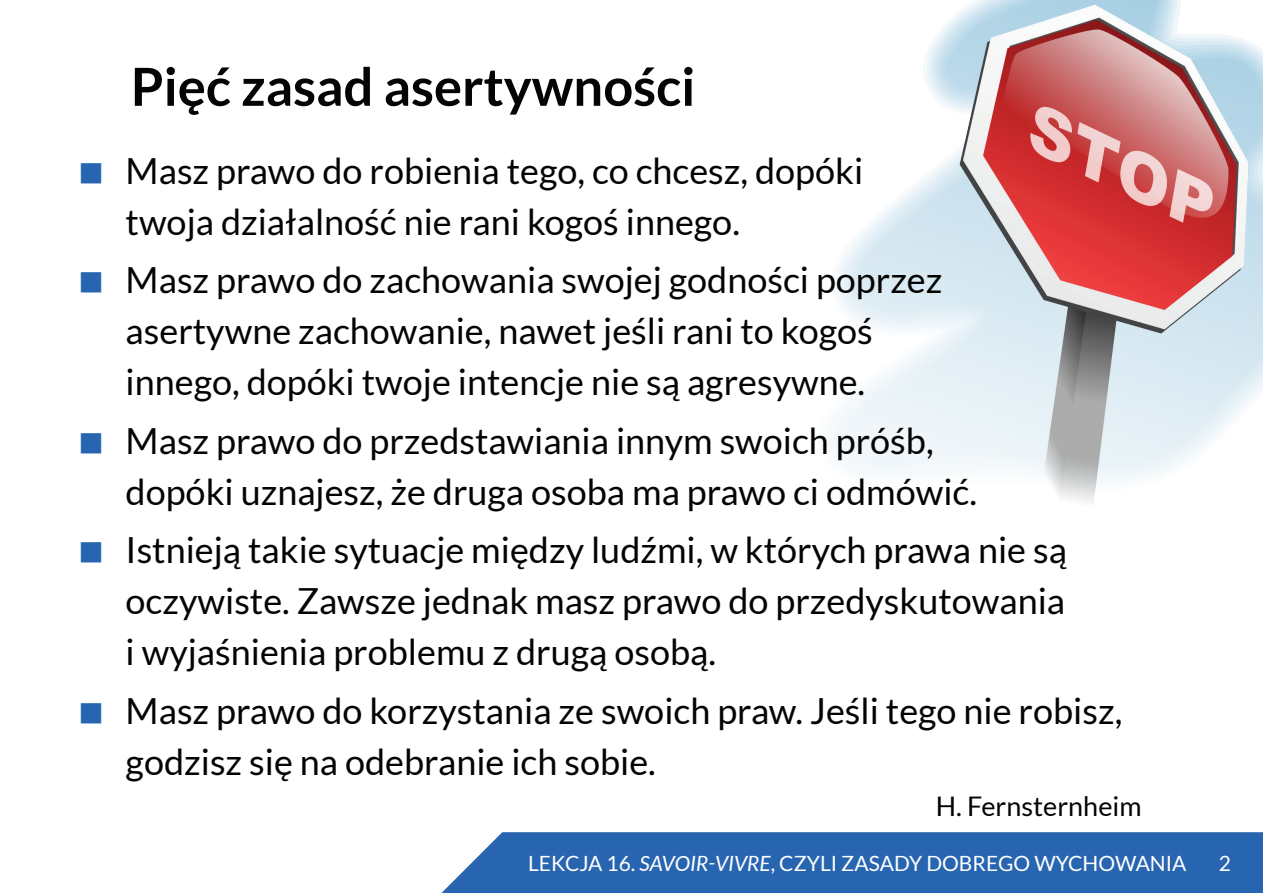
<style>
.page{position:relative;width:1263px;height:893px;background:#fff}
.page>*{position:absolute;margin:0;border:0;box-sizing:border-box;transform-origin:0 0}
.t1{font:700 52.5px "Lato";color:#040503}
.t2{font:36px/51px "Lato";color:#040503}
.t3{font:27px "Lato";color:#040503}
.t4{font:21px "Lato";color:#fff}
.s1{font-style:italic}
</style>
<div class="page">
<img style="left:832px;top:0;width:431px;height:502px">
<div style="left:441px;top:832px;width:822px;height:61px;background:#2865b1"></div>
<h1 class="t1" style="left:131px;top:57px;width:566px">Pięć zasad asertywności</h1>
<p class="t2" style="left:126px;top:145px;width:739px">Masz prawo do robienia tego, co chcesz, dopóki twoja działalność nie rani kogoś innego.</p>
<p class="t2" style="left:126px;top:254px;width:818px">Masz prawo do zachowania swojej godności poprzez asertywne zachowanie, nawet jeśli rani to kogoś innego, dopóki twoje intencje nie są agresywne.</p>
<p class="t2" style="left:126px;top:415px;width:853px">Masz prawo do przedstawiania innym swoich próśb, dopóki uznajesz, że druga osoba ma prawo ci odmówić.</p>
<p class="t2" style="left:126px;top:524px;width:943px;text-align:justify">Istnieją takie sytuacje między ludźmi, w których prawa nie są oczywiste. Zawsze jednak masz prawo do przedyskutowania i wyjaśnienia problemu z drugą osobą.</p>
<p class="t2" style="left:126px;top:685px;width:998px">Masz prawo do korzystania ze swoich praw. Jeśli tego nie robisz, godzisz się na odebranie ich sobie.</p>
<p class="t3" style="left:936px;top:792px;width:207px">H. Fernsternheim</p>
<p class="t4" style="left:528px;top:852px;width:660px">Lekcja 16. <span class="s1">SAVOIR-VIVRE</span>, czyli zasady dobrego wychowania</p>
<p class="t4" style="left:1219px;top:852px;width:14px">2</p>
</div>
